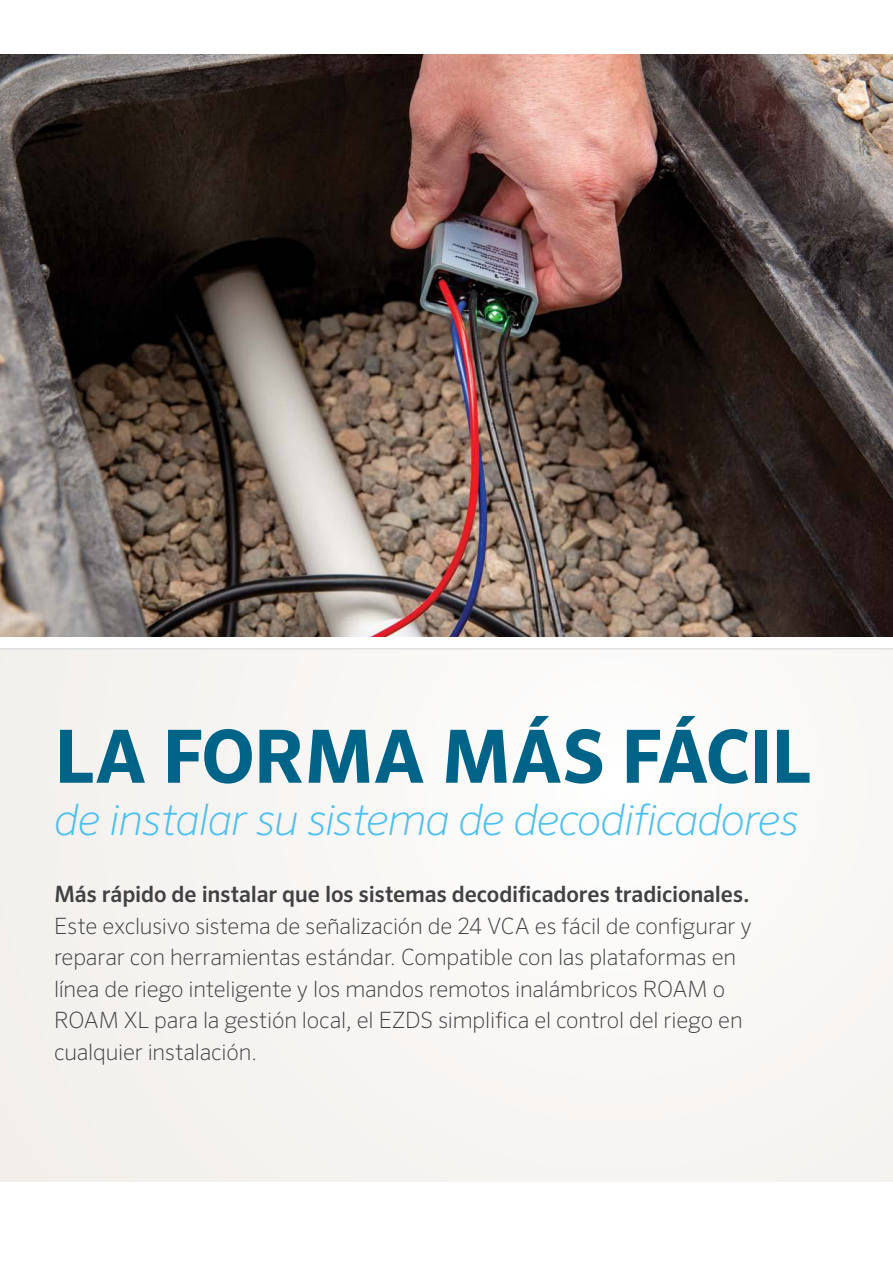
<style>
.page{position:relative;width:893px;height:1263px;background:#fff}
.page>*{position:absolute;margin:0;border:0;box-sizing:border-box;transform-origin:0 0}
.t1{font:700 73.5px "Sero Pro";letter-spacing:-.015em;color:#006488}
.t2{font:italic 200 43.5px "Sero Pro";letter-spacing:-.025em;color:#4cc0ef}
.t3{font:200 22.5px/31.5px "Sero Pro";letter-spacing:-.01em;color:#414042}
.t4{font:500 22.5px "Sero Pro";letter-spacing:-.005em;color:#414042}
</style>
<div class="page">
<div style="left:0;top:649px;width:893px;height:533px;background:#f8f5f3"></div>
<img style="left:0;top:54px;width:893px;height:583px">
<hr style="left:0;top:648px;width:893px;height:1px;background:#d1d3d4">
<h1 class="t1" style="left:54px;top:712px;width:758px">LA FORMA MÁS FÁCIL</h1>
<h2 class="t2" style="left:54px;top:794px;width:746px">de instalar su sistema de decodificadores</h2>
<p class="t4" style="left:54px;top:881px;width:697px">Más rápido de instalar que los sistemas decodificadores tradicionales.</p>
<p class="t3" style="left:54px;top:910px;width:699px">Este exclusivo sistema de señalización de 24 VCA es fácil de configurar y reparar con herramientas estándar. Compatible con las plataformas en línea de riego inteligente y los mandos remotos inalámbricos ROAM o ROAM XL para la gestión local, el EZDS simplifica el control del riego en cualquier instalación.</p>
</div>
